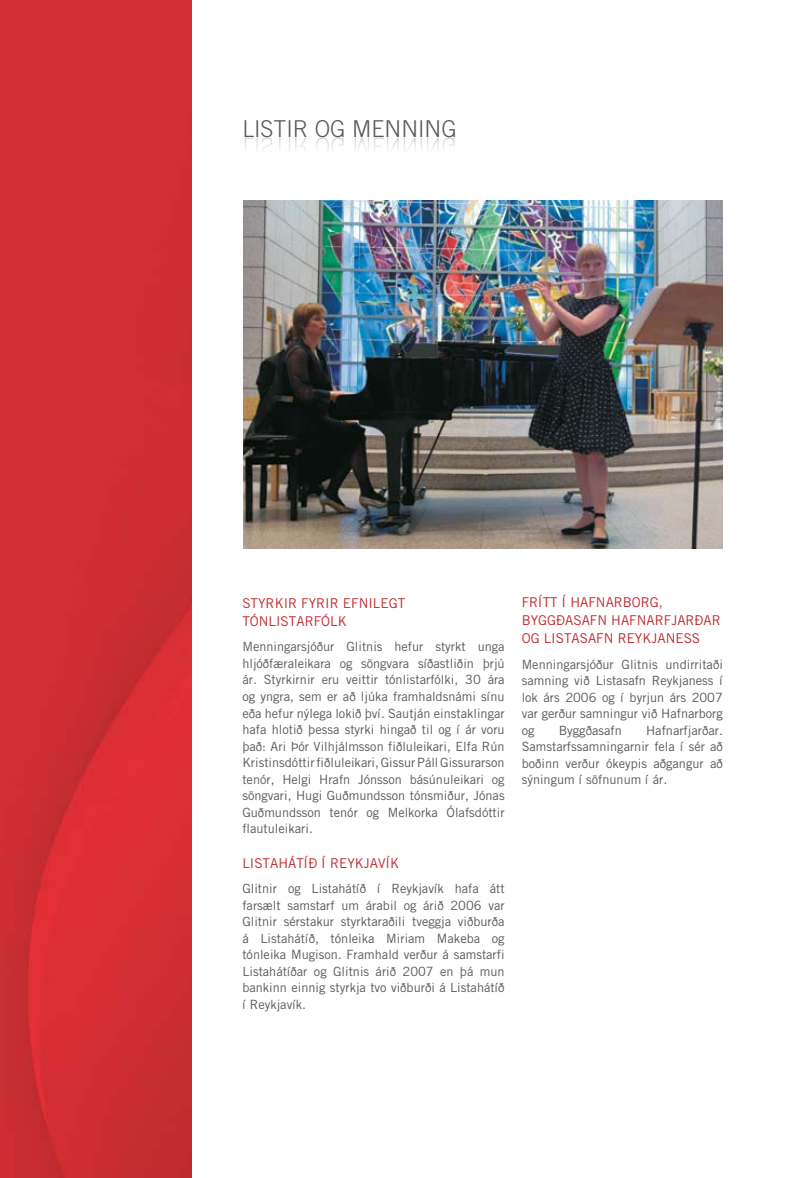
<style>
.page{position:relative;width:808px;height:1178px;background:#fff}
.page>*{position:absolute;margin:0;border:0;box-sizing:border-box;transform-origin:0 0}
.t1{font:300 23.25px "Trade Gothic";color:#565a59}
.t2{font:13.5px/18px "Trade Gothic";color:#bf2a2e}
.t3{font:12.75px/16.5px "Trade Gothic";color:#565a59;text-align:justify}
</style>
<div class="page">
<img style="left:0;top:0;width:191px;height:1178px">
<svg style="left:245px;top:137px;width:210px;height:13px"></svg>
<img style="left:243px;top:201px;width:480px;height:348px">
<h1 class="t1" style="left:242px;top:115px;width:12px">LISTIR</h1>
<h1 class="t1" style="left:315px;top:115px;width:53px">OG MENNIN</h1>
<h1 class="t1" style="left:441px;top:115px;width:17px">G</h1>
<p class="t2" style="left:242px;top:594px;width:147px;text-indent:41px">ir fyrir efnilegt tónlistarf</p>
<p class="t2" style="left:242px;top:594px;width:18px">Styrk</p>
<p class="t2" style="left:321px;top:612px;width:25px">ólk</p>
<p class="t3" style="left:242px;top:638px;width:264px">Menningarsjóður Glitnis hefur styrkt unga hljóðfæraleikara og söngvara síðastliðin þrjú ár. Styrkirnir eru veittir tónlistarfólki, 30 ára og yngra, sem er að ljúka framhaldsnámi sínu eða hefur nýlega lokið því. Sautján einstaklingar hafa hlotið þessa styrki hingað til og í ár voru það: Ari Þór Vilhjálmsson fiðluleikari, Elfa Rún Kristinsdóttir fiðluleikari, Gissur Páll Gissurarson tenór, Helgi Hrafn Jónsson básúnuleikari og söngvari, Hugi Guðmundsson tónsmiður, Jónas Guðmundsson tenór og Melkorka Ólafsdóttir flautuleikari.</p>
<p class="t2" style="left:242px;top:853px;width:21px">Listahátí</p>
<p class="t2" style="left:308px;top:853px;width:40px">ð í Reyk</p>
<p class="t2" style="left:364px;top:853px;width:15px">javík</p>
<p class="t3" style="left:242px;top:880px;width:264px">Glitnir og Listahátíð í Reykjavík hafa átt farsælt samstarf um árabil og árið 2006 var Glitnir sérstakur styrktaraðili tveggja viðburða á Listahátíð, tónleika Miriam Makeba og tónleika Mugison. Framhald verður á samstarfi Listahátíðar og Glitnis árið 2007 en þá mun bankinn einnig styrkja tvo viðburði á Listahátíð í Reykjavík.</p>
<p class="t2" style="left:522px;top:593px;width:16px">Frítt</p>
<p class="t2" style="left:562px;top:593px;width:54px">í Hafnarborg</p>
<p class="t2" style="left:659px;top:593px;width:6px">,</p>
<p class="t2" style="left:522px;top:611px;width:19px">Bygg</p>
<p class="t2" style="left:556px;top:611px;width:18px">ðasaf</p>
<p class="t2" style="left:597px;top:611px;width:116px">n Hafnarfjarðar</p>
<p class="t2" style="left:522px;top:629px;width:43px">og Listasaf</p>
<p class="t2" style="left:604px;top:629px;width:32px">n Reyk</p>
<p class="t2" style="left:651px;top:629px;width:33px">janess</p>
<p class="t3" style="left:522px;top:656px;width:203px">Menningarsjóður Glitnis undirritaði samning við Listasafn Reykjaness í lok árs 2006 og í byrjun árs 2007 var gerður samningur við Hafnarborg og</p>
<p class="t3" style="left:522px;top:722px;width:203px;text-indent:124px">Hafnarfjarðar.<br>Samstarfssamningarnir fela í sér að boðinn verður ókeypis aðgangur að sýningum í söfnunum í ár.</p>
<p class="t3" style="left:559px;top:722px;width:65px">Byggðasafn</p>
</div>
